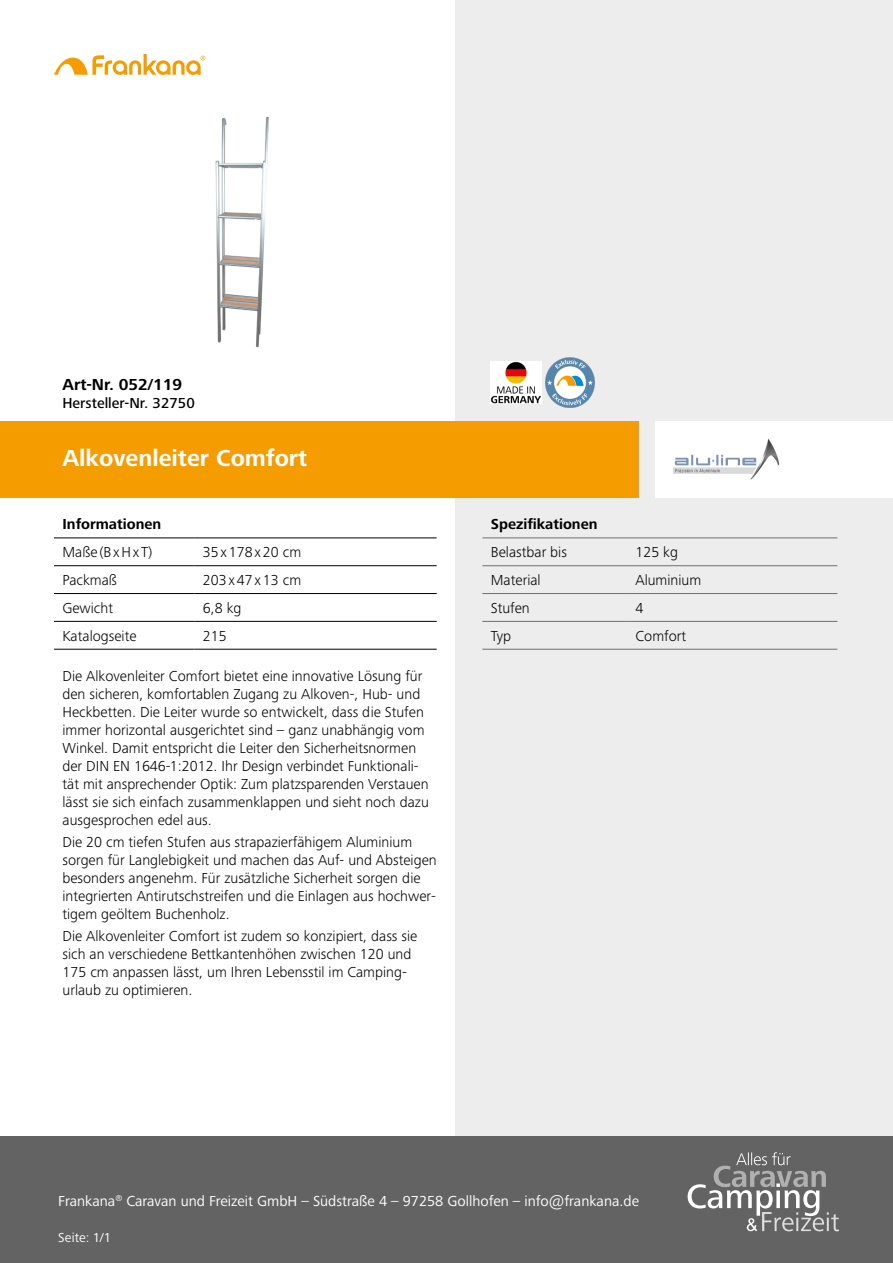
<style>
.page{position:relative;width:893px;height:1263px;background:#fff}
.page>*{position:absolute;margin:0;border:0;box-sizing:border-box;transform-origin:0 0}
.t1{font:700 24px "Frutiger Next Pro";color:#fff}
.t2{font:700 16.5px "Frutiger Next Pro";color:#000}
.t3{font:300 15px/18px "Frutiger Next Pro";color:#000}
.t4{font:15px "Frutiger Next Pro";color:#fff}
.t5{font:700 15px "Frutiger Next Pro";color:#000}
.t6{font:500 15px "Frutiger Next Pro";color:#000}
.t7{font:300 15px "Frutiger Next Pro";letter-spacing:.125em;color:#000}
.t8{font:13.5px "Frutiger Next Pro";letter-spacing:.01em;color:#fff}
</style>
<div class="page">
<div style="left:455px;top:0;width:438px;height:1263px;background:#ededed"></div>
<hr style="left:482px;top:538px;width:145px;height:1px;background:#706f6f">
<hr style="left:627px;top:538px;width:210px;height:1px;background:#706f6f">
<hr style="left:482px;top:565px;width:145px;height:1px;background:#706f6f">
<hr style="left:627px;top:565px;width:210px;height:1px;background:#706f6f">
<hr style="left:482px;top:593px;width:145px;height:1px;background:#706f6f">
<hr style="left:627px;top:593px;width:210px;height:1px;background:#706f6f">
<hr style="left:482px;top:621px;width:145px;height:1px;background:#706f6f">
<hr style="left:627px;top:621px;width:210px;height:1px;background:#706f6f">
<hr style="left:482px;top:649px;width:145px;height:1px;background:#706f6f">
<hr style="left:627px;top:649px;width:210px;height:1px;background:#706f6f">
<hr style="left:54px;top:565px;width:140px;height:1px;background:#000">
<hr style="left:194px;top:565px;width:243px;height:1px;background:#000">
<hr style="left:54px;top:593px;width:140px;height:1px;background:#000">
<hr style="left:194px;top:593px;width:243px;height:1px;background:#000">
<hr style="left:54px;top:621px;width:140px;height:1px;background:#000">
<hr style="left:194px;top:621px;width:243px;height:1px;background:#000">
<hr style="left:54px;top:649px;width:140px;height:1px;background:#000">
<hr style="left:194px;top:649px;width:243px;height:1px;background:#000">
<hr style="left:54px;top:538px;width:140px;height:1px;background:#000">
<hr style="left:194px;top:538px;width:243px;height:1px;background:#000">
<svg style="left:54px;top:54px;width:151px;height:21px"></svg>
<img style="left:215px;top:117px;width:54px;height:231px">
<div style="left:0;top:421px;width:638px;height:76px;background:#f59c00"></div>
<div style="left:655px;top:421px;width:238px;height:76px;background:#fff"></div>
<img style="left:673px;top:438px;width:106px;height:42px">
<img style="left:491px;top:362px;width:51px;height:41px">
<img style="left:545px;top:357px;width:50px;height:51px">
<div style="left:0;top:1136px;width:893px;height:127px;background:#646363"></div>
<svg style="left:688px;top:1152px;width:151px;height:79px"></svg>
<p class="t2" style="left:63px;top:375px;width:121px">Art-Nr. 052/119</p>
<p class="t6" style="left:63px;top:394px;width:134px">Hersteller-Nr. 32750</p>
<h1 class="t1" style="left:63px;top:444px;width:246px">Alkovenleiter Comfort</h1>
<p class="t5" style="left:63px;top:516px;width:100px">Informationen</p>
<p class="t7" style="left:63px;top:544px;width:91px">Maße(BxHxT)</p>
<p class="t3" style="left:203px;top:543px;width:100px">35x178x20 cm</p>
<p class="t3" style="left:63px;top:571px;width:56px">Packmaß</p>
<p class="t3" style="left:203px;top:571px;width:100px">203x47x13 cm</p>
<p class="t3" style="left:63px;top:599px;width:52px">Gewicht</p>
<p class="t3" style="left:203px;top:599px;width:40px">6,8 kg</p>
<p class="t3" style="left:63px;top:627px;width:76px">Katalogseite</p>
<p class="t3" style="left:203px;top:627px;width:25px">215</p>
<p class="t3" style="left:63px;top:667px;width:368px">Die Alkovenleiter Comfort bietet eine innovative Lösung für den sicheren, komfortablen Zugang zu Alkoven-, Hub- und Heckbetten. Die Leiter wurde so entwickelt, dass die Stufen immer horizontal ausgerichtet sind – ganz unabhängig vom Winkel. Damit entspricht die Leiter den Sicherheitsnormen der DIN EN 1646-1:2012. Ihr Design verbindet Funktionali&shy;tät mit ansprechender Optik: Zum platzsparenden Verstauen lässt sie sich einfach zusammenklappen und sieht noch dazu ausgesprochen edel aus.</p>
<p class="t3" style="left:63px;top:833px;width:376px">Die 20 cm tiefen Stufen aus strapazierfähigem Aluminium sorgen für Langlebigkeit und machen das Auf- und Absteigen besonders angenehm. Für zusätzliche Sicherheit sorgen die integrierten Antirutschstreifen und die Einlagen aus hochwer&shy;tigem geöltem Buchenholz.</p>
<p class="t3" style="left:63px;top:927px;width:356px">Die Alkovenleiter Comfort ist zudem so konzipiert, dass sie sich an verschiedene Bettkantenhöhen zwischen 120 und 175 cm anpassen lässt, um Ihren Lebensstil im Camping&shy;urlaub zu optimieren.</p>
<p class="t5" style="left:491px;top:516px;width:108px">Spezifikationen</p>
<p class="t3" style="left:491px;top:543px;width:78px">Belastbar bis</p>
<p class="t3" style="left:635px;top:543px;width:44px">125 kg</p>
<p class="t3" style="left:491px;top:571px;width:51px">Material</p>
<p class="t3" style="left:635px;top:571px;width:67px">Aluminium</p>
<p class="t3" style="left:491px;top:599px;width:40px">Stufen</p>
<p class="t3" style="left:635px;top:599px;width:9px">4</p>
<p class="t3" style="left:491px;top:627px;width:22px">Typ</p>
<p class="t3" style="left:635px;top:627px;width:52px">Comfort</p>
<p class="t4" style="left:58px;top:1192px;width:582px">Frankana<sup>®</sup> Caravan und Freizeit GmbH – Südstraße 4 – 97258 Gollhofen – info@frankana.de</p>
<p class="t8" style="left:58px;top:1230px;width:54px">Seite: 1/1</p>
</div>
